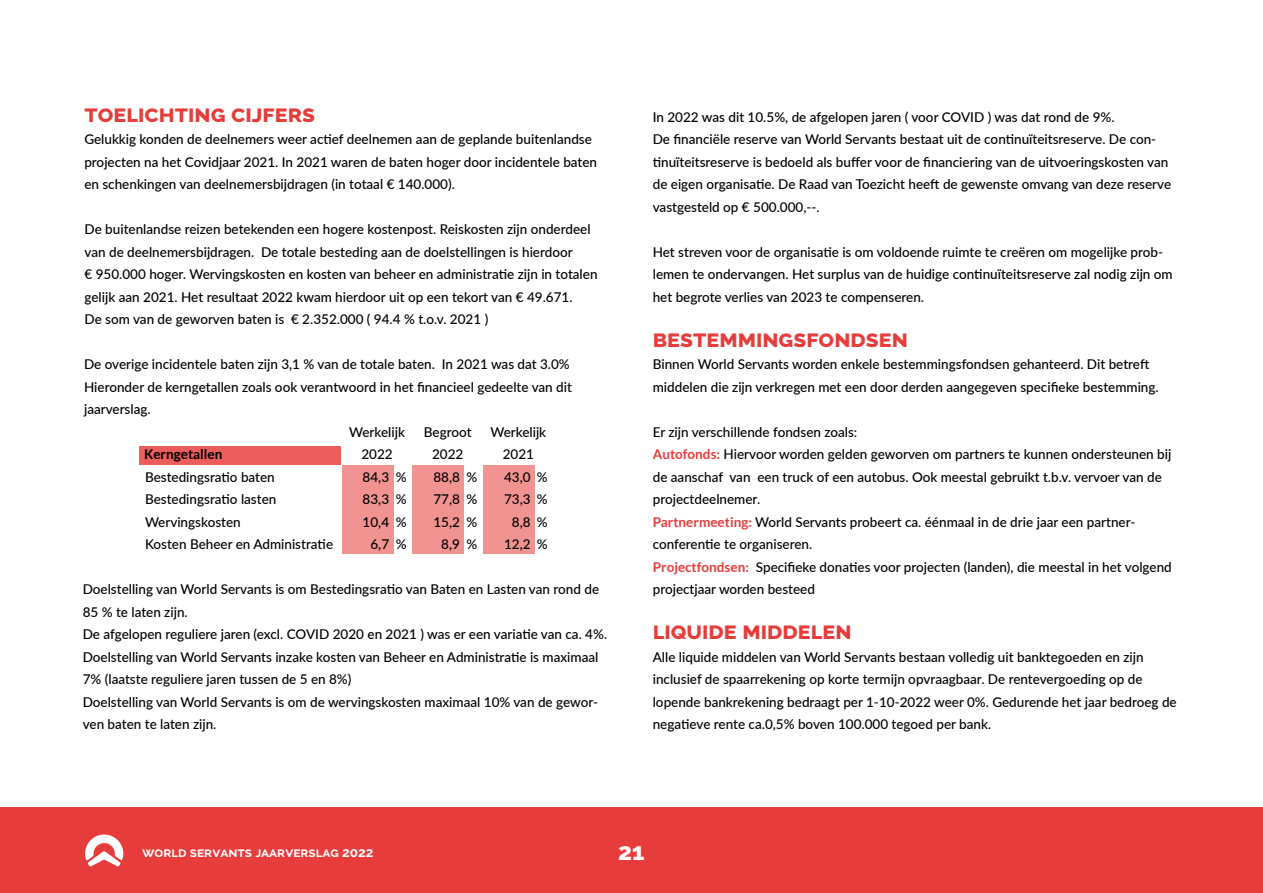
<style>
.page{position:relative;width:1263px;height:893px;background:#fff}
.page>*{position:absolute;margin:0;border:0;box-sizing:border-box;transform-origin:0 0}
.t1{font:800 24px "Raleway";color:#e63c3b}
.t2{font:800 24px "Raleway";color:#fff}
.t3{font:500 13.5px/22.5px "Lato";color:#000}
.t4{font:700 13.5px "Raleway";color:#fff}
.t5{font:700 13.5px "Lato";color:#000}
.s1{font-weight:700;color:#e63c3b}
</style>
<div class="page">
<div style="left:140px;top:446px;width:201px;height:19px;background:#eb5c5d"></div>
<div style="left:342px;top:466px;width:51px;height:88px;background:#f09391"></div>
<div style="left:412px;top:466px;width:52px;height:88px;background:#f09391"></div>
<div style="left:483px;top:466px;width:52px;height:88px;background:#f09391"></div>
<div style="left:0;top:808px;width:1263px;height:85px;background:#e63c3b"></div>
<svg style="left:85px;top:834px;width:38px;height:33px"></svg>
<h1 class="t1" style="left:84px;top:99px;width:232px">toelichting cijfers</h1>
<p class="t3" style="left:84px;top:127px;width:514px">Gelukkig konden de deelnemers weer actief deelnemen aan de geplande buitenlandse projecten na het Covidjaar 2021. In 2021 waren de baten hoger door incidentele baten en schenkingen van deelnemersbijdragen (in totaal € 140.000).</p>
<p class="t3" style="left:85px;top:217px;width:514px">De buitenlandse reizen betekenden een hogere kostenpost. Reiskosten zijn onderdeel van de deelnemersbijdragen. De totale besteding aan de doelstellingen is hierdoor<br>€ 950.000 hoger. Wervingskosten en kosten van beheer en administratie zijn in totalen gelijk aan 2021. Het resultaat 2022 kwam hierdoor uit op een tekort van € 49.671.<br>De som van de geworven baten is € 2.352.000 ( 94.4 % t.o.v. 2021 )</p>
<p class="t3" style="left:84px;top:352px;width:489px">De overige incidentele baten zijn 3,1 % van de totale baten. In 2021 was dat 3.0%<br>Hieronder de kerngetallen zoals ook verantwoord in het financieel gedeelte van dit jaarverslag.</p>
<p class="t3" style="left:349px;top:420px;width:57px;text-align:center">Werkelijk<br>2022</p>
<p class="t3" style="left:490px;top:420px;width:57px;text-align:center">Werkelijk<br>2021</p>
<p class="t3" style="left:424px;top:420px;width:49px;text-align:center">Begroot<br>2022</p>
<p class="t5" style="left:144px;top:446px;width:80px">Kerngetallen</p>
<p class="t3" style="left:145px;top:465px;width:190px">Bestedingsratio baten<br>Bestedingsratio lasten<br>Wervingskosten<br>Kosten Beheer en Administratie</p>
<p class="t3" style="left:363px;top:465px;width:28px;text-align:center">84,3<br>83,3<br>10,4<br>6,7</p>
<p class="t3" style="left:433px;top:465px;width:28px;text-align:center">88,8<br>77,8<br>15,2<br>8,9</p>
<p class="t3" style="left:504px;top:465px;width:28px;text-align:center">43,0<br>73,3<br>8,8<br>12,2</p>
<p class="t3" style="left:396px;top:465px;width:12px;text-align:justify">% % % %</p>
<p class="t3" style="left:466px;top:465px;width:12px;text-align:justify">% % % %</p>
<p class="t3" style="left:537px;top:465px;width:12px;text-align:justify">% % % %</p>
<p class="t3" style="left:83px;top:577px;width:526px">Doelstelling van World Servants is om Bestedingsratio van Baten en Lasten van rond de 85 % te laten zijn.<br>De afgelopen reguliere jaren (excl. COVID 2020 en 2021 ) was er een variatie van ca. 4%.<br>Doelstelling van World Servants inzake kosten van Beheer en Administratie is maximaal 7% (laatste reguliere jaren tussen de 5 en 8%)<br>Doelstelling van World Servants is om de wervingskosten maximaal 10% van de gewor&shy;ven baten te laten zijn.</p>
<p class="t3" style="left:653px;top:105px;width:520px">In 2022 was dit 10.5%, de afgelopen jaren ( voor COVID ) was dat rond de 9%.<br>De financiële reserve van World Servants bestaat uit de continuïteitsreserve. De con&shy;tinuïteitsreserve is bedoeld als buffer voor de financiering van de uitvoeringskosten van de eigen organisatie. De Raad van Toezicht heeft de gewenste omvang van deze reserve vastgesteld op € 500.000,--.</p>
<p class="t3" style="left:653px;top:240px;width:521px">Het streven voor de organisatie is om voldoende ruimte te creëren om mogelijke prob&shy;lemen te ondervangen. Het surplus van de huidige continuïteitsreserve zal nodig zijn om het begrote verlies van 2023 te compenseren.</p>
<h1 class="t1" style="left:653px;top:324px;width:257px">bestemmingsfondsen</h1>
<p class="t3" style="left:653px;top:352px;width:507px">Binnen World Servants worden enkele bestemmingsfondsen gehanteerd. Dit betreft middelen die zijn verkregen met een door derden aangegeven specifieke bestemming.</p>
<p class="t3" style="left:653px;top:420px;width:521px">Er zijn verschillende fondsen zoals:<br><span class="s1">Autofonds:</span> Hiervoor worden gelden geworven om partners te kunnen ondersteunen bij de aanschaf van een truck of een autobus. Ook meestal gebruikt t.b.v. vervoer van de projectdeelnemer.<br><span class="s1">Partnermeeting:</span> World Servants probeert ca. éénmaal in de drie jaar een partner&shy;conferentie te organiseren.<br><span class="s1">Projectfondsen:</span> Specifieke donaties voor projecten (landen), die meestal in het volgend projectjaar worden besteed</p>
<h1 class="t1" style="left:653px;top:617px;width:200px">liquide middelen</h1>
<p class="t3" style="left:653px;top:645px;width:525px">Alle liquide middelen van World Servants bestaan volledig uit banktegoeden en zijn inclusief de spaarrekening op korte termijn opvraagbaar. De rentevergoeding op de lopende bankrekening bedraagt per 1-10-2022 weer 0%. Gedurende het jaar bedroeg de negatieve rente ca.0,5% boven 100.000 tegoed per bank.</p>
<p class="t4" style="left:142px;top:844px;width:233px">world servants jaarverslag 2022</p>
<h1 class="t2" style="left:618px;top:838px;width:28px">21</h1>
</div>
